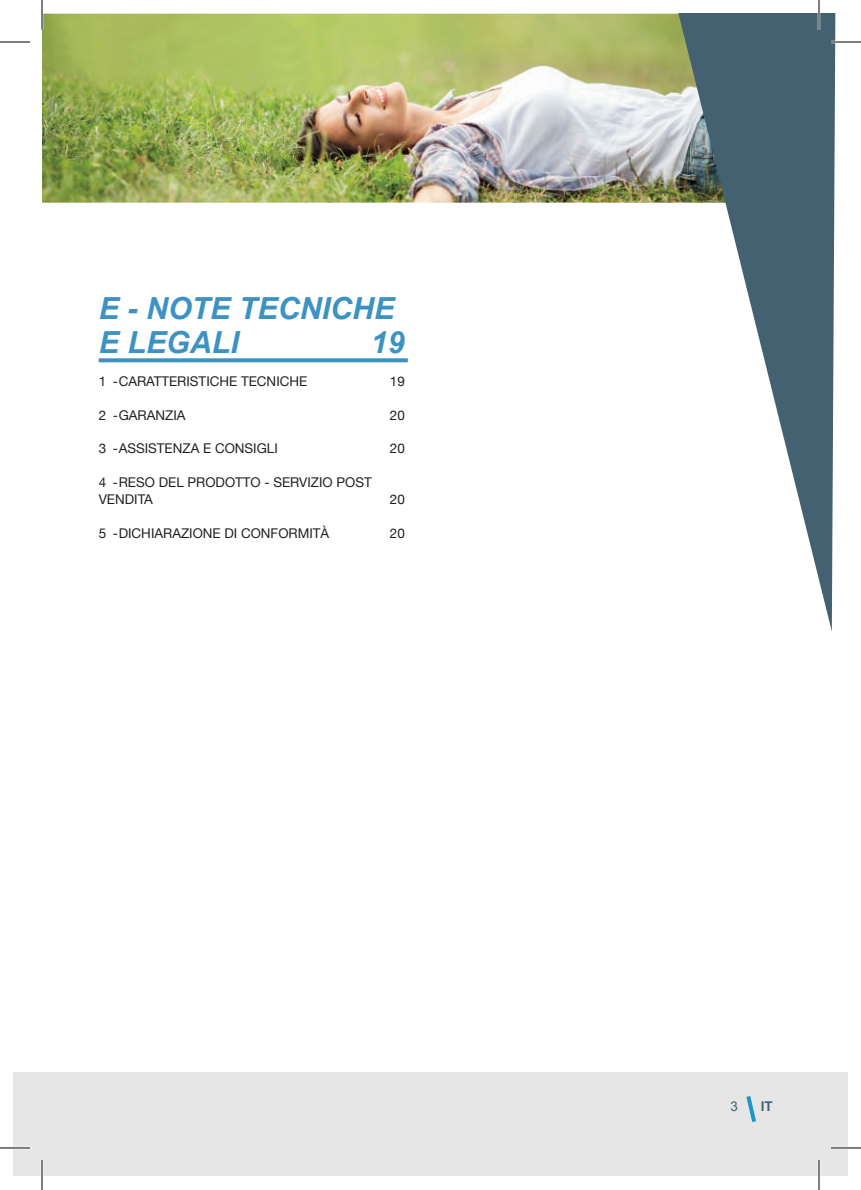
<style>
.page{position:relative;width:861px;height:1190px;background:#fff}
.page>*{position:absolute;margin:0;border:0;box-sizing:border-box;transform-origin:0 0}
.t1{font:italic 700 30.4px/33.8px "Arial";color:#3c92c3}
.t2{font:13.4px/16.8px "Helvetica Neue";color:#231f20}
.t3{font:700 13.4px "Arial";color:#436171}
.t4{font:13.4px "Arial";color:#436171}
</style>
<div class="page">
<div style="left:14px;top:1072px;width:833px;height:104px;background:#e6e6e7"></div>
<svg style="left:746px;top:1096px;width:10px;height:26px"></svg>
<img style="left:42px;top:14px;width:636px;height:189px">
<svg style="left:678px;top:14px;width:157px;height:617px;fill:#446171"></svg>
<svg style="left:99px;top:358px;width:309px;height:4px"></svg>
<hr style="left:831px;top:41px;width:30px;height:2px;background:#fff">
<hr style="left:0;top:1146px;width:30px;height:3px;background:#fff">
<hr style="left:831px;top:1146px;width:30px;height:3px;background:#fff">
<hr style="left:41px;top:1160px;width:2px;height:30px;background:#fff">
<hr style="left:817px;top:0;width:3px;height:30px;background:#fff">
<hr style="left:817px;top:1160px;width:3px;height:30px;background:#fff">
<hr style="left:0;top:42px;width:30px;height:1px;background:#000">
<hr style="left:831px;top:42px;width:30px;height:1px;background:#000">
<hr style="left:0;top:1147px;width:30px;height:1px;background:#000">
<hr style="left:831px;top:1147px;width:30px;height:1px;background:#000">
<hr style="left:42px;top:0;width:1px;height:30px;background:#000">
<hr style="left:42px;top:1160px;width:1px;height:30px;background:#000">
<hr style="left:818px;top:0;width:1px;height:30px;background:#000">
<hr style="left:818px;top:1160px;width:1px;height:30px;background:#000">
<h1 class="t1" style="left:99px;top:292px;width:297px">E - NOTE TECNICHE<br>E LEGALI</h1>
<h1 class="t1" style="left:371px;top:326px;width:35px">19</h1>
<p class="t2" style="left:99px;top:374px;width:210px">1 -CARATTERISTICHE TECNICHE</p>
<p class="t2" style="left:390px;top:374px;width:16px">19</p>
<p class="t2" style="left:99px;top:407px;width:88px">2 -GARANZIA</p>
<p class="t2" style="left:390px;top:407px;width:16px">20</p>
<p class="t2" style="left:99px;top:441px;width:181px">3 -ASSISTENZA E CONSIGLI</p>
<p class="t2" style="left:390px;top:441px;width:16px">20</p>
<p class="t2" style="left:99px;top:474px;width:274px">4 -RESO DEL PRODOTTO - SERVIZIO POST<br>VENDITA</p>
<p class="t2" style="left:390px;top:491px;width:16px">20</p>
<p class="t2" style="left:99px;top:525px;width:232px">5 -DICHIARAZIONE DI CONFORMITÀ</p>
<p class="t2" style="left:390px;top:525px;width:16px">20</p>
<p class="t4" style="left:730px;top:1097px;width:9px">3</p>
<p class="t3" style="left:761px;top:1097px;width:13px">IT</p>
</div>
